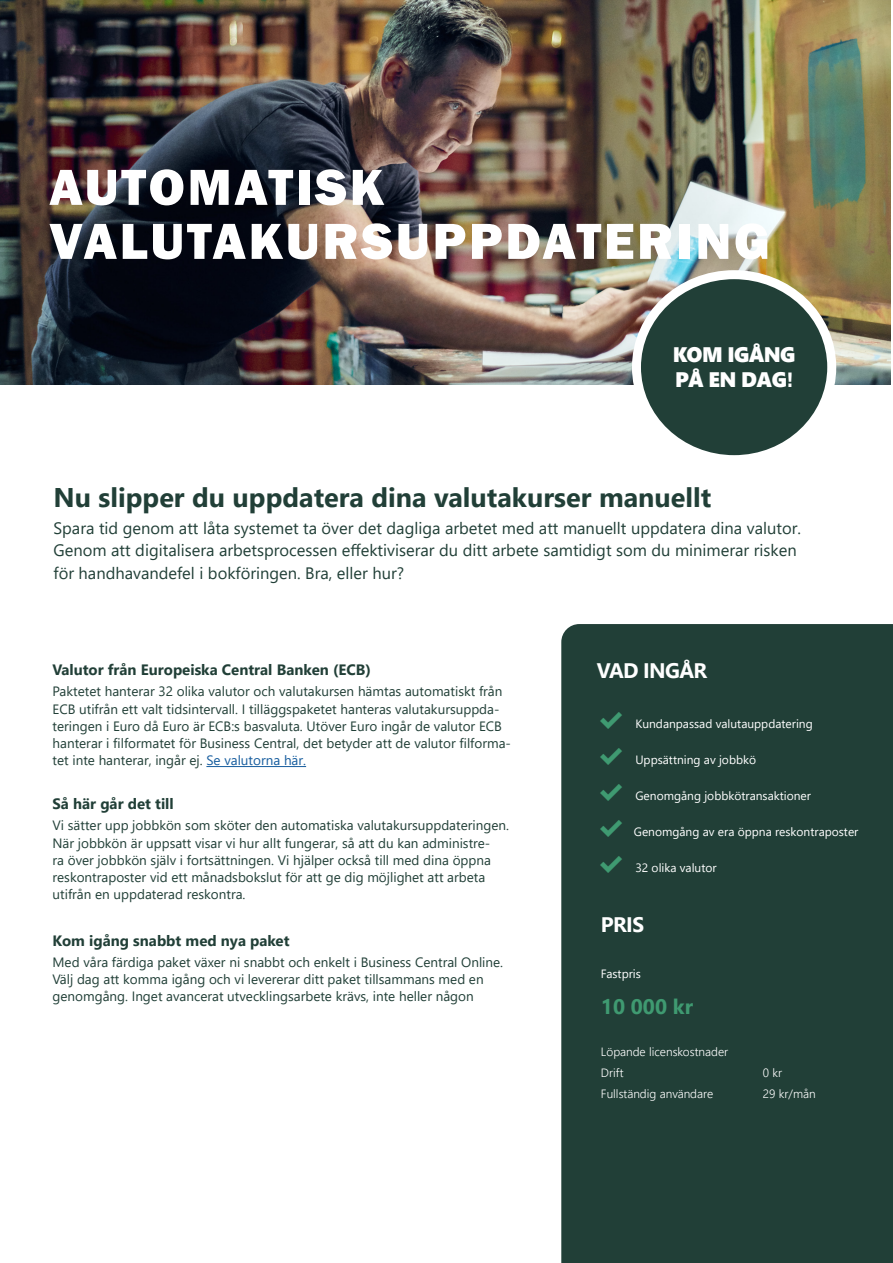
<style>
.page{position:relative;width:893px;height:1263px;background:#fff}
.page>*{position:absolute;margin:0;border:0;box-sizing:border-box;transform-origin:0 0}
.t1{font:800 52.5px "Franklin Gothic";letter-spacing:.05em;color:#fff}
.t2{font:700 27px "Segoe UI";color:#213f37}
.t3{font:21px/25.2px "Segoe UI Black";letter-spacing:-.03em;color:#fff}
.t4{font:700 21px "Segoe UI";letter-spacing:-.03em;color:#fff}
.t5{font:700 21px "Segoe UI";color:#3f9a71}
.t6{font:21px "Segoe UI Emoji";color:#3f9a71}
.t7{font:16.5px/22.5px "Segoe UI";color:#213f37}
.t8{font:700 15px "Segoe UI";color:#213f37}
.t9{font:13.5px/17.2px "Segoe UI";color:#213f37}
.t10{font:12px "Segoe UI";color:#fff}
.t11{font:300 12px "Segoe UI";color:#fff}
.s1{font-family:"Acumin Pro";font-weight:700}
.s2{color:#175d9e}
.s3{color:#3f9a71}
.s4{color:#fff}
</style>
<div class="page">
<img style="left:0;top:0;width:891px;height:384px">
<div style="left:561px;top:624px;width:332px;height:639px;background:#213f37"></div>
<div style="left:636px;top:275px;width:196px;height:185px;background:#213f37;border-radius:50%"></div>
<div style="left:632px;top:270px;width:204px;height:194px;border:9px solid #fff;border-radius:50%"></div>
<hr style="left:206px;top:766px;width:100px;height:1px;background:#175d9e">
<svg style="left:642px;top:863px;width:6px;height:9px"></svg>
<svg style="left:662px;top:863px;width:14px;height:9px"></svg>
<p class="t1" style="left:49px;top:153px;width:336px">AUTOMATISK</p>
<p class="t1" style="left:49px;top:207px;width:722px">VALUTAKURSUPPDATERING</p>
<p class="t3" style="left:673px;top:341px;width:124px">KOM IGÅNG<br>PÅ EN DAG<span class="s1">!</span></p>
<p class="t2" style="left:54px;top:471px;width:659px">Nu slipper du uppdatera dina valutakurser manuellt</p>
<p class="t7" style="left:54px;top:515px;width:749px">Spara tid genom att låta systemet ta över det dagliga arbetet med att manuellt uppdatera dina valutor.<br>Genom att digitalisera arbetsprocessen effektiviserar du ditt arbete samtidigt som du minimerar risken för handhavandefel i bokföringen. Bra, eller hur?</p>
<p class="t8" style="left:53px;top:656px;width:320px">Valutor från Europeiska Central Banken (ECB)</p>
<p class="t9" style="left:53px;top:682px;width:460px">Paktetet hanterar 32 olika valutor och valutakursen hämtas automatiskt från ECB utifrån ett valt tidsintervall. I tilläggspaketet hanteras valutakursuppda&shy;teringen i Euro då Euro är ECB:s basvaluta. Utöver Euro ingår de valutor ECB hanterar i filformatet för Business Central, det betyder att de valutor filforma&shy;tet inte hanterar, ingår ej. <span class="s2">Se valutorna här.</span></p>
<p class="t8" style="left:53px;top:790px;width:123px">Så här går det till</p>
<p class="t9" style="left:53px;top:816px;width:458px">Vi sätter upp jobbkön som sköter den automatiska valutakursuppdateringen.<br>När jobbkön är uppsatt visar vi hur allt fungerar, så att du kan administre-<br>ra över jobbkön själv i fortsättningen. Vi hjälper också till med dina öppna reskontraposter vid ett månadsbokslut för att ge dig möjlighet att arbeta utifrån en uppdaterad reskontra.</p>
<p class="t8" style="left:53px;top:926px;width:239px">Kom igång snabbt med nya paket</p>
<p class="t9" style="left:53px;top:952px;width:452px">Med våra färdiga paket växer ni snabbt och enkelt i Business Central Online.</p>
<p class="t9" style="left:53px;top:969px;width:433px">Välj dag att komma igång och vi levererar ditt paket tillsammans med en</p>
<p class="t9" style="left:53px;top:986px;width:423px">genomgång. Inget avancerat utvecklingsarbete krävs, inte heller någon</p>
<p class="t4" style="left:597px;top:651px;width:112px">VAD INGÅR</p>
<p class="t10" style="left:597px;top:712px;width:218px"><span class="s3">✔</span> Kundanpassad valutauppdatering</p>
<p class="t10" style="left:597px;top:748px;width:161px"><span class="s3">✔</span> Uppsättning av jobbkö</p>
<p class="t10" style="left:597px;top:784px;width:216px"><span class="s3">✔</span> Genomgång jobbkötransaktioner</p>
<p class="t10" style="left:597px;top:820px;width:263px"><span class="s3">✔</span> Genomgång av era öppna reskontraposter</p>
<p class="t6" style="left:597px;top:852px;width:66px">✔ <span class="s4">✓</span> <span class="s4">□●</span></p>
<p class="t10" style="left:680px;top:856px;width:38px">valutor</p>
<p class="t4" style="left:601px;top:905px;width:45px">PRIS</p>
<p class="t10" style="left:601px;top:962px;width:41px">Fastpris</p>
<p class="t5" style="left:601px;top:986px;width:94px">10 000 kr</p>
<p class="t11" style="left:601px;top:1040px;width:129px">Löpande licenskostnader</p>
<p class="t11" style="left:601px;top:1061px;width:24px">Drift</p>
<p class="t11" style="left:763px;top:1061px;width:21px">0 kr</p>
<p class="t11" style="left:601px;top:1082px;width:114px">Fullständig användare</p>
<p class="t11" style="left:763px;top:1082px;width:54px">29 kr/mån</p>
</div>
